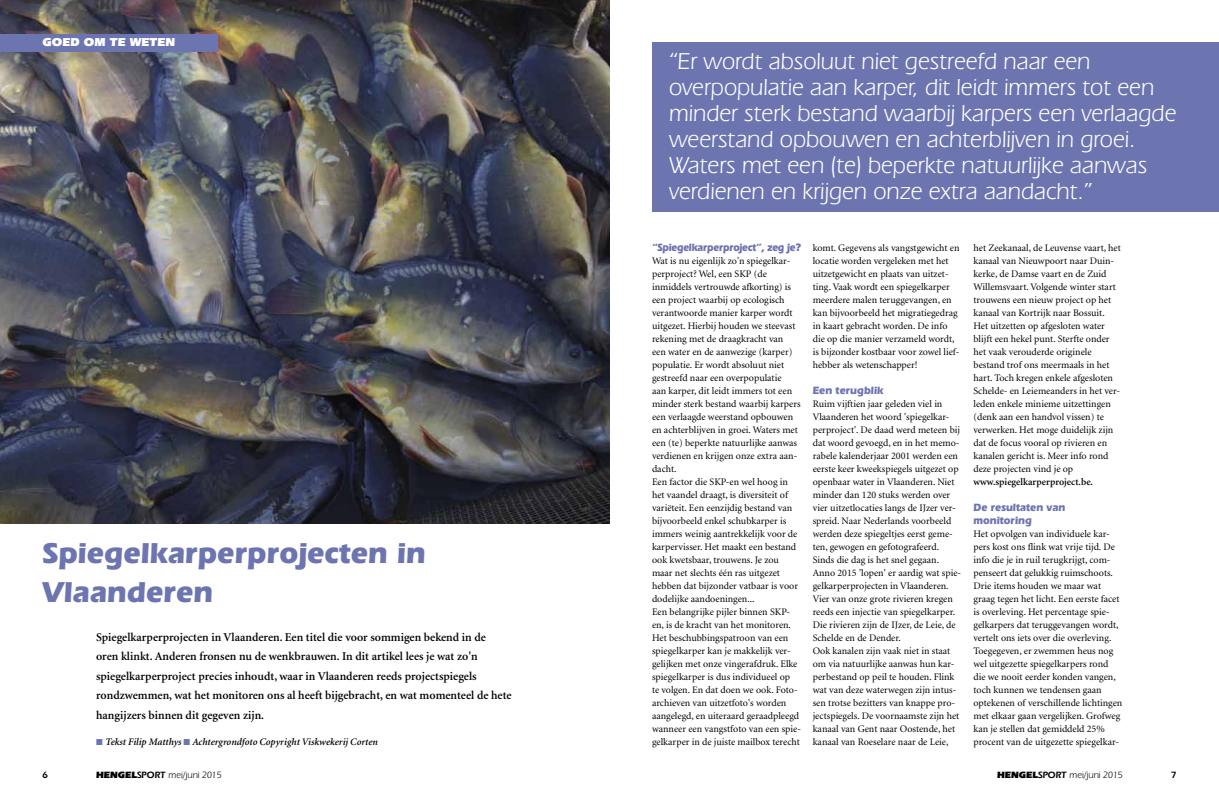
<style>
.page{position:relative;width:1219px;height:808px;background:#fff}
.page>*{position:absolute;margin:0;border:0;box-sizing:border-box;transform-origin:0 0}
.t1{font:700 30px/39px "Eras IT Cby BT";color:#6d75b1}
.t2{font:24px/26px "Eras IT Cby BT";color:#fff}
.t3{font:600 12px/19.5px "Minion";color:#000}
.t4{font:900 12px "Eras IT Cby BT";letter-spacing:.01em;color:#fff}
.t5{font:700 11px/13px "Eras IT Cby BT";color:#6d75b1;scale:.96 1}
.t6{font:700 11px "Eras IT Cby BT";letter-spacing:-.02em;color:#6d75b1;scale:.91 1}
.t7{font:10px/13px "Minion";color:#000}
.t8{font:italic 600 10px "Minion";color:#000}
.t9{font:600 10px "Minion";color:#000}
.t10{font:9.5px "Eras IT Cby BT";color:#000}
.t11{font:900 9.5px "Eras IT Cby BT";color:#000}
.t12{font:600 9.5px "Eras IT Cby BT";color:#000}
.s1{font-family:"European Pi Three";font-weight:400;font-style:normal;color:#6d75b1}
.s2{font-weight:900}
.s3{font-weight:600}
</style>
<div class="page">
<img style="left:0;top:0;width:609px;height:524px">
<div style="left:0;top:34px;width:218px;height:17px;background:#6d75b1"></div>
<div style="left:652px;top:43px;width:567px;height:169px;background:#6d75b1"></div>
<p class="t4" style="left:43px;top:35px;width:134px">GOED OM TE WETEN</p>
<h1 class="t1" style="left:43px;top:533px;width:385px">Spiegelkarperprojecten in<br>Vlaanderen</h1>
<p class="t3" style="left:96px;top:627px;width:417px">Spiegelkarperprojecten in Vlaanderen. Een titel die voor sommigen bekend in de<br>oren klinkt. Anderen fronsen nu de wenkbrauwen. In dit artikel lees je wat zo'n spiegelkarperproject precies inhoudt, waar in Vlaanderen reeds projectspiegels rondzwemmen, wat het monitoren ons al heeft bijgebracht, en wat momenteel de hete hangijzers binnen dit gegeven zijn.</p>
<p class="t8" style="left:96px;top:736px;width:283px"><span class="s1">K</span> Tekst Filip Matthys <span class="s1">K</span> Achtergrondfoto Copyright Viskwekerij Corten</p>
<p class="t2" style="left:669px;top:47px;width:509px">“Er wordt absoluut niet gestreefd naar een overpopulatie aan karper, dit leidt immers tot een minder sterk bestand waarbij karpers een verlaagde weerstand opbouwen en achterblijven in groei.<br>Waters met een (te) beperkte natuurlijke aanwas verdienen en krijgen onze extra aandacht.”</p>
<p class="t6" style="left:652px;top:240px;width:165px">“Spiegelkarperproject”, zeg je?</p>
<p class="t7" style="left:652px;top:254px;width:150px">Wat is nu eigenlijk zo'n spiegelkar&shy;perproject? Wel, een SKP (de inmiddels vertrouwde afkorting) is een project waarbij op ecologisch verantwoorde manier karper wordt uitgezet. Hierbij houden we steevast rekening met de draagkracht van<br>een water en de aanwezige (karper) populatie. Er wordt absoluut niet gestreefd naar een overpopulatie<br>aan karper, dit leidt immers tot een minder sterk bestand waarbij karpers een verlaagde weerstand opbouwen en achterblijven in groei. Waters met een (te) beperkte natuurlijke aanwas verdienen en krijgen onze extra aan&shy;dacht.<br>Een factor die SKP-en wel hoog in het vaandel draagt, is diversiteit of variëteit. Een eenzijdig bestand van bijvoorbeeld enkel schubkarper is immers weinig aantrekkelijk voor de karpervisser. Het maakt een bestand ook kwetsbaar, trouwens. Je zou maar net slechts één ras uitgezet hebben dat bijzonder vatbaar is voor dodelijke aandoeningen...<br>Een belangrijke pijler binnen SKP&shy;en, is de kracht van het monitoren.<br>Het beschubbingspatroon van een spiegelkarper kan je makkelijk ver&shy;gelijken met onze vingerafdruk. Elke spiegelkarper is dus individueel op<br>te volgen. En dat doen we ook. Foto&shy;archieven van uitzetfoto's worden aangelegd, en uiteraard geraadpleegd wanneer een vangstfoto van een spie&shy;gelkarper in de juiste mailbox terecht</p>
<p class="t7" style="left:813px;top:241px;width:148px">komt. Gegevens als vangstgewicht en locatie worden vergeleken met het uitzetgewicht en plaats van uitzet&shy;ting. Vaak wordt een spiegelkarper meerdere malen teruggevangen, en kan bijvoorbeeld het migratiegedrag in kaart gebracht worden. De info die op die manier verzameld wordt, is bijzonder kostbaar voor zowel lief&shy;hebber als wetenschapper!</p>
<p class="t5" style="left:813px;top:383px;width:75px">Een terugblik</p>
<p class="t7" style="left:813px;top:397px;width:150px">Ruim vijftien jaar geleden viel in Vlaanderen het woord 'spiegelkar&shy;perproject'. De daad werd meteen bij dat woord gevoegd, en in het memo&shy;rabele kalenderjaar 2001 werden een eerste keer kweekspiegels uitgezet op openbaar water in Vlaanderen. Niet minder dan 120 stuks werden over vier uitzetlocaties langs de IJzer ver&shy;spreid. Naar Nederlands voorbeeld werden deze spiegeltjes eerst geme&shy;ten, gewogen en gefotografeerd.<br>Sinds die dag is het snel gegaan.<br>Anno 2015 'lopen' er aardig wat spie&shy;gelkarperprojecten in Vlaanderen.<br>Vier van onze grote rivieren kregen reeds een injectie van spiegelkarper.<br>Die rivieren zijn de IJzer, de Leie, de Schelde en de Dender.<br>Ook kanalen zijn vaak niet in staat om via natuurlijke aanwas hun kar&shy;perbestand op peil te houden. Flink wat van deze waterwegen zijn intus&shy;sen trotse bezitters van knappe pro&shy;jectspiegels. De voornaamste zijn het kanaal van Gent naar Oostende, het kanaal van Roeselare naar de Leie,</p>
<p class="t7" style="left:973px;top:241px;width:149px">het Zeekanaal, de Leuvense vaart, het kanaal van Nieuwpoort naar Duin&shy;kerke, de Damse vaart en de Zuid Willemsvaart. Volgende winter start trouwens een nieuw project op het kanaal van Kortrijk naar Bossuit.<br>Het uitzetten op afgesloten water blijft een hekel punt. Sterfte onder het vaak verouderde originele bestand trof ons meermaals in het hart. Toch kregen enkele afgesloten Schelde- en Leiemeanders in het ver&shy;leden enkele minieme uitzettingen (denk aan een handvol vissen) te verwerken. Het moge duidelijk zijn dat de focus vooral op rivieren en kanalen gericht is. Meer info rond deze projecten vind je op</p>
<p class="t9" style="left:973px;top:476px;width:121px">www.spiegelkarperproject.be.</p>
<p class="t5" style="left:973px;top:500px;width:97px">De resultaten van monitoring</p>
<p class="t7" style="left:973px;top:527px;width:150px">Het opvolgen van individuele kar&shy;pers kost ons flink wat vrije tijd. De info die je in ruil terugkrijgt, com&shy;penseert dat gelukkig ruimschoots.<br>Drie items houden we maar wat graag tegen het licht. Een eerste facet is overleving. Het percentage spie&shy;gelkarpers dat teruggevangen wordt, vertelt ons iets over die overleving.<br>Toegegeven, er zwemmen heus nog wel uitgezette spiegelkarpers rond die we nooit eerder konden vangen, toch kunnen we tendensen gaan optekenen of verschillende lichtingen met elkaar gaan vergelijken. Grofweg kan je stellen dat gemiddeld 25% procent van de uitgezette spiegelkar-</p>
<p class="t12" style="left:43px;top:769px;width:7px">6</p>
<p class="t10" style="left:96px;top:769px;width:127px"><span class="s2">HENGEL</span><span class="s3">SPORT</span> mei/juni 2015</p>
<p class="t11" style="left:997px;top:769px;width:48px">HENGEL<span class="s3">SPORT</span></p>
<p class="t10" style="left:1070px;top:769px;width:55px">mei/juni 2015</p>
<p class="t12" style="left:1171px;top:769px;width:7px">7</p>
</div>
